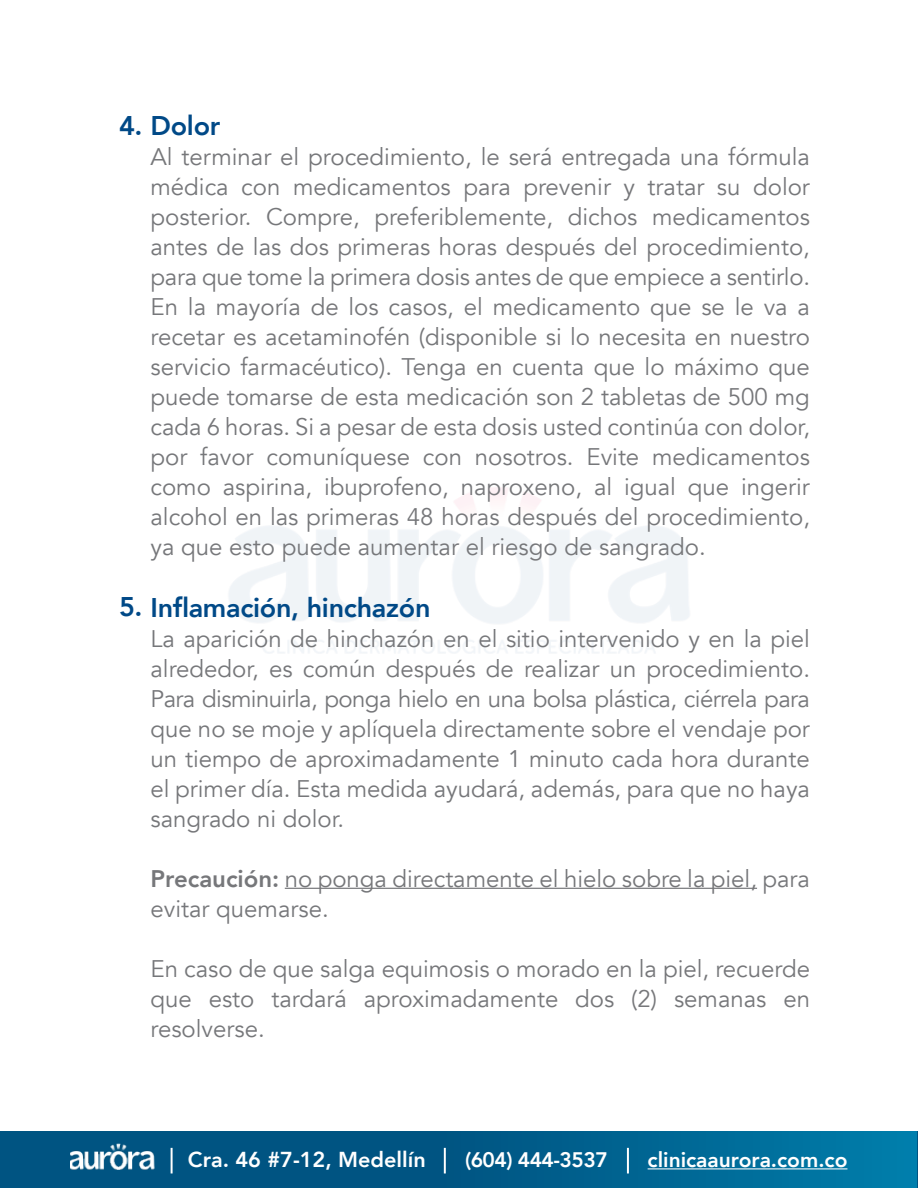
<style>
.page{position:relative;width:918px;height:1188px;background:#fff}
.page>*{position:absolute;margin:0;border:0;box-sizing:border-box;transform-origin:0 0}
.t1{font:800 27px "Avenir";letter-spacing:-.01em;color:#004987}
.t2{font:24px/30px "Avenir";color:#76777a;text-align:justify}
.t3{font:800 21.6px "Avenir";color:#fff}
.t4{font:800 21px "Avenir";color:#fff}
.t5{font:800 21px "Avenir";letter-spacing:-.025em;color:#fff}
.s1{font-weight:800}
</style>
<div class="page">
<div style="left:0;top:1131px;width:918px;height:57px;background:linear-gradient(to right,#004978,#0275a2)"></div>
<hr style="left:917px;top:1131px;width:1px;height:57px;background:#005482">
<hr style="left:627px;top:1148px;width:2px;height:25px;background:#fff">
<hr style="left:444px;top:1148px;width:2px;height:25px;background:#fff">
<hr style="left:171px;top:1148px;width:2px;height:25px;background:#fff">
<img style="left:71px;top:1143px;width:85px;height:27px">
<hr style="left:648px;top:1168px;width:199px;height:1px;background:#fff">
<hr style="left:285px;top:888px;width:472px;height:1px;background:#76777a">
<p class="t1" style="left:119px;top:105px;width:103px">4. Dolor</p>
<p class="t2" style="left:151px;top:142px;width:661px">Al terminar el procedimiento, le será entregada una fórmula médica con medicamentos para prevenir y tratar su dolor posterior. Compre, preferiblemente, dichos medicamentos antes de las dos primeras horas después del procedimiento, para que tome la primera dosis antes de que empiece a sentirlo.<br>En la mayoría de los casos, el medicamento que se le va a recetar es acetaminofén (disponible si lo necesita en nuestro servicio farmacéutico). Tenga en cuenta que lo máximo que puede tomarse de esta medicación son 2 tabletas de 500 mg cada 6 horas. Si a pesar de esta dosis usted continúa con dolor, por favor comuníquese con nosotros. Evite medicamentos como aspirina, ibuprofeno, naproxeno, al igual que ingerir alcohol en las primeras 48 horas después del procedimiento, ya que esto puede aumentar el riesgo de sangrado.</p>
<p class="t1" style="left:119px;top:586px;width:313px">5. Inflamación, hinchazón</p>
<p class="t2" style="left:151px;top:624px;width:661px">La aparición de hinchazón en el sitio intervenido y en la piel alrededor, es común después de realizar un procedimiento.<br>Para disminuirla, ponga hielo en una bolsa plástica, ciérrela para que no se moje y aplíquela directamente sobre el vendaje por un tiempo de aproximadamente 1 minuto cada hora durante el primer día. Esta medida ayudará, además, para que no haya sangrado ni dolor.</p>
<p class="t2" style="left:151px;top:864px;width:661px"><span class="s1">Precaución:</span> no ponga directamente el hielo sobre la piel, para evitar quemarse.</p>
<p class="t2" style="left:151px;top:954px;width:661px">En caso de que salga equimosis o morado en la piel, recuerde que esto tardará aproximadamente dos (2) semanas en resolverse.</p>
<p class="t3" style="left:188px;top:1143px;width:239px">Cra. 46 #7-12, Medellín</p>
<p class="t5" style="left:465px;top:1144px;width:144px">(604) 444-3537</p>
<p class="t4" style="left:648px;top:1144px;width:201px">clinicaaurora.com.co</p>
</div>
